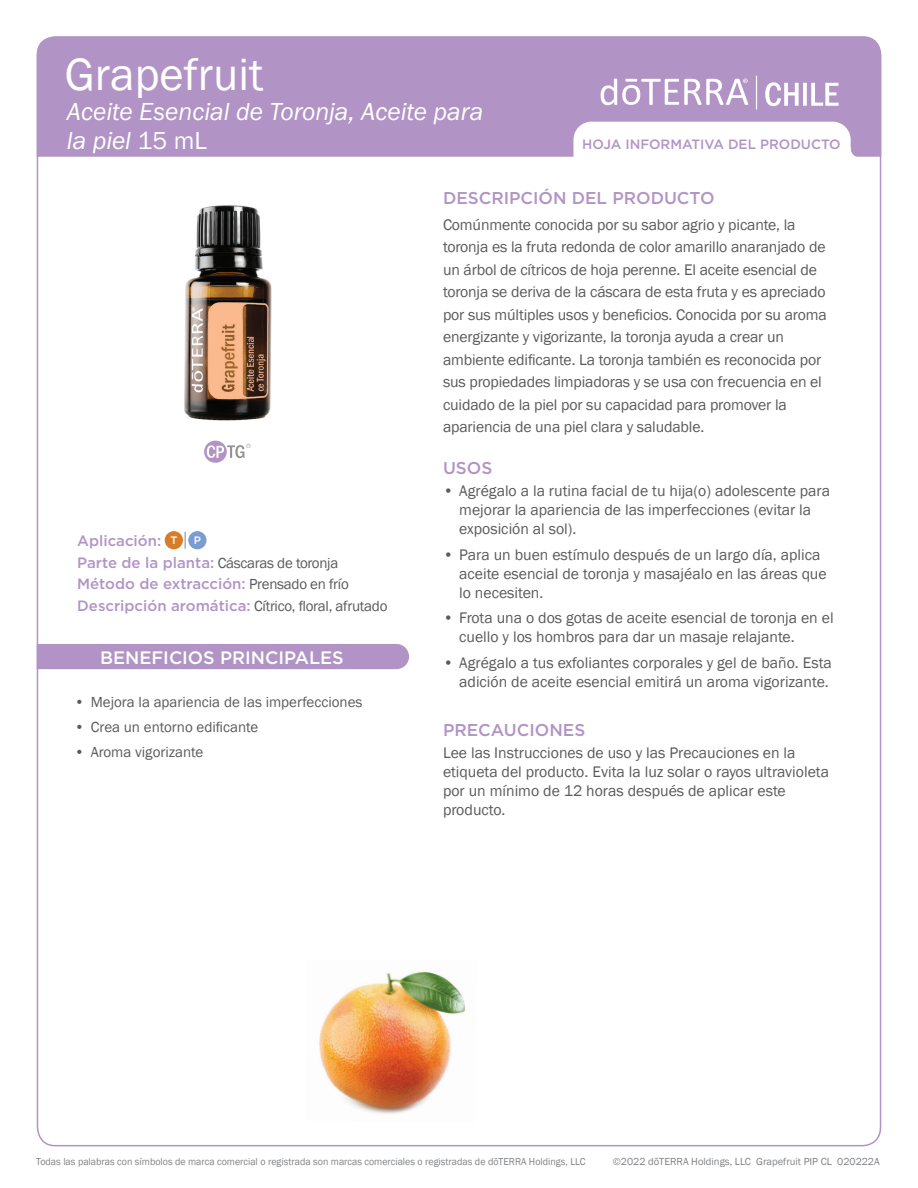
<style>
.page{position:relative;width:918px;height:1188px;background:#fff}
.page>*{position:absolute;margin:0;border:0;box-sizing:border-box;transform-origin:0 0}
.t1{font:46.5px "Franklin Gothic";color:#fff}
.t2{font:25.5px/28.5px "Franklin Gothic URW Boo Ita";color:#fff}
.t3{font:500 18px "Gotham";color:#fff}
.t4{font:500 17.1px "Gotham";color:#b194c5}
.t5{font:15.75px/22.5px "Franklin Gothic";letter-spacing:-.01em;color:#5a5a5d}
.t6{font:15px "Franklin Gothic";color:#5a5a5d}
.t7{font:15px "Franklin Gothic";letter-spacing:-.02em;color:#5a5a5d}
.t8{font:500 15px "Gotham";color:#b194c5}
.t9{font:500 13.5px "Gotham";color:#b194c5}
.t10{font:500 10.8px "Gotham";color:#fff}
.t11{font:10.5px "Franklin Gothic";color:#808285}
.t12{font:10.35px "Franklin Gothic";color:#808285}
.s1{font-family:"Franklin Gothic URW Boo"}
.s2{font-family:"Gotham";font-weight:500;color:#b194c5}
.s3{font-family:"Franklin Gothic";font-weight:400;color:#5a5a5d}
</style>
<div class="page">
<div style="left:37px;top:36px;width:844px;height:121px;background:#b194c5"></div>
<svg style="left:573px;top:122px;width:288px;height:35px"></svg>
<svg style="left:765px;top:82px;width:74px;height:24px"></svg>
<hr style="left:756px;top:76px;width:1px;height:34px;background:#fff">
<svg style="left:601px;top:79px;width:147px;height:26px"></svg>
<svg style="left:185px;top:532px;width:1px;height:17px"></svg>
<div style="left:165px;top:531px;width:18px;height:18px;background:#d77c29;border-radius:50%"></div>
<div style="left:188px;top:531px;width:18px;height:18px;background:#799cd1;border-radius:50%"></div>
<div style="left:37px;top:644px;width:372px;height:25px;background:#b194c5"></div>
<img style="left:184px;top:205px;width:88px;height:236px">
<img style="left:319px;top:971px;width:146px;height:143px">
<svg style="left:204px;top:441px;width:47px;height:22px"></svg>
<h1 class="t1" style="left:65px;top:45px;width:200px">Grapefruit</h1>
<h2 class="t2" style="left:67px;top:97px;width:418px">Aceite Esencial de Toronja, Aceite para la piel <span class="s1">15 mL</span></h2>
<p class="t9" style="left:582px;top:136px;width:260px">HOJA INFORMATIVA DEL PRODUCTO</p>
<p class="t8" style="left:77px;top:531px;width:102px">Aplicación: <sup>T</sup></p>
<p class="t10" style="left:194px;top:533px;width:9px">P</p>
<p class="t7" style="left:77px;top:553px;width:263px"><span class="s2">Parte de la planta:</span> Cáscaras de toronja</p>
<p class="t8" style="left:77px;top:574px;width:273px">Método de extracción: <span class="s3">Prensado en frío</span></p>
<p class="t7" style="left:77px;top:596px;width:312px"><span class="s2">Descripción aromática:</span> Cítrico, floral, afrutado</p>
<p class="t3" style="left:100px;top:646px;width:245px">BENEFICIOS PRINCIPALES</p>
<p class="t6" style="left:75px;top:693px;width:290px">• Mejora la apariencia de las imperfecciones</p>
<p class="t6" style="left:75px;top:718px;width:185px">• Crea un entorno edificante</p>
<p class="t6" style="left:75px;top:743px;width:130px">• Aroma vigorizante</p>
<p class="t4" style="left:443px;top:187px;width:273px">DESCRIPCIÓN DEL PRODUCTO</p>
<p class="t5" style="left:443px;top:213px;width:385px">Comúnmente conocida por su sabor agrio y picante, la toronja es la fruta redonda de color amarillo anaranjado de un árbol de cítricos de hoja perenne. El aceite esencial de toronja se deriva de la cáscara de esta fruta y es apreciado por sus múltiples usos y beneficios. Conocida por su aroma energizante y vigorizante, la toronja ayuda a crear un ambiente edificante. La toronja también es reconocida por sus propiedades limpiadoras y se usa con frecuencia en el cuidado de la piel por su capacidad para promover la apariencia de una piel clara y saludable.</p>
<p class="t4" style="left:443px;top:457px;width:51px">USOS</p>
<p class="t5" style="left:459px;top:482px;width:372px;line-height:18.9px;text-indent:-16px">• Agrégalo a la rutina facial de tu hija(o) adolescente para mejorar la apariencia de las imperfecciones (evitar la exposición al sol).</p>
<p class="t5" style="left:459px;top:546px;width:369px;line-height:18.9px;text-indent:-16px">• Para un buen estímulo después de un largo día, aplica aceite esencial de toronja y masajéalo en las áreas que lo necesiten.</p>
<p class="t5" style="left:459px;top:609px;width:376px;line-height:18.9px;text-indent:-16px">• Frota una o dos gotas de aceite esencial de toronja en el cuello y los hombros para dar un masaje relajante.</p>
<p class="t5" style="left:443px;top:654px;width:390px;line-height:18.9px;text-align:right">• Agrégalo a tus exfoliantes corporales y gel de baño. Esta adición de aceite esencial emitirá un aroma vigorizante.</p>
<p class="t4" style="left:443px;top:718px;width:144px">PRECAUCIONES</p>
<p class="t5" style="left:443px;top:743px;width:388px;line-height:18.9px">Lee las Instrucciones de uso y las Precauciones en la etiqueta del producto. Evita la luz solar o rayos ultravioleta por un mínimo de 12 horas después de aplicar este producto.</p>
<p class="t12" style="left:36px;top:1155px;width:551px">Todas las palabras con símbolos de marca comercial o registrada son marcas comerciales o registradas de dōTERRA Holdings, LLC</p>
<p class="t11" style="left:613px;top:1155px;width:268px">©2022 dōTERRA Holdings, LLC Grapefruit PIP CL 020222A</p>
</div>
